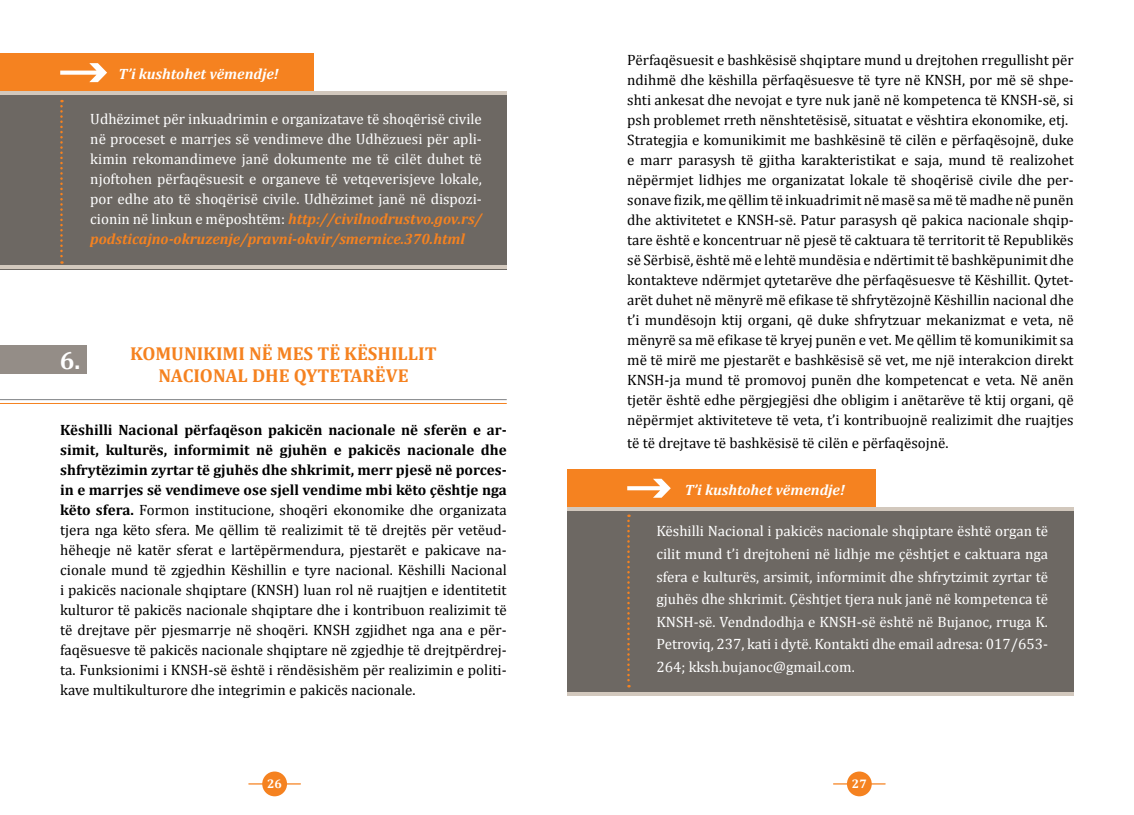
<style>
.page{position:relative;width:1134px;height:815px;background:#fff}
.page>*{position:absolute;margin:0;border:0;box-sizing:border-box;transform-origin:0 0}
.t1{font:700 25px "Cambria";color:#fff}
.t2{font:700 18.75px/21.5px "Cambria";color:#f58220;text-align:center}
.t3{font:15px/20px "Cambria";color:#000;text-align:justify}
.t4{font:15px/20px "Cambria";color:#fff;text-align:justify}
.t5{font:italic 700 15px "Cambria";color:#fff}
.t6{font:700 12.5px "Cambria";color:#fff}
.s1{font-weight:700;font-style:italic;color:#f58220}
.s2{font-weight:700}
</style>
<div class="page">
<hr style="left:249px;top:783px;width:51px;height:2px;background:#f58220">
<div style="left:262px;top:771px;width:25px;height:25px;background:#f58220;border-radius:50%"></div>
<hr style="left:833px;top:783px;width:52px;height:2px;background:#f58220">
<div style="left:847px;top:771px;width:25px;height:25px;background:#f58220;border-radius:50%"></div>
<div style="left:0;top:92px;width:507px;height:178px;background:#6d6863"></div>
<div style="left:0;top:53px;width:313px;height:39px;background:#f58220"></div>
<hr style="left:0;top:91px;width:507px;height:4px;background:#d2c8bd">
<hr style="left:0;top:265px;width:507px;height:4px;background:#d2c8bd">
<svg style="left:60px;top:63px;width:47px;height:19px"></svg>
<svg style="left:60px;top:100px;width:3px;height:164px"></svg>
<div style="left:0;top:346px;width:87px;height:28px;background:#948d87"></div>
<hr style="left:0;top:399px;width:507px;height:1px;background:#808285">
<hr style="left:0;top:403px;width:507px;height:1px;background:#f58220">
<div style="left:567px;top:508px;width:506px;height:186px;background:#6d6863"></div>
<div style="left:567px;top:469px;width:309px;height:39px;background:#f58220"></div>
<hr style="left:567px;top:507px;width:506px;height:4px;background:#d2c8bd">
<hr style="left:567px;top:692px;width:506px;height:4px;background:#d2c8bd">
<svg style="left:627px;top:479px;width:44px;height:19px"></svg>
<svg style="left:627px;top:515px;width:3px;height:172px"></svg>
<p class="t5" style="left:119px;top:63px;width:162px">T’i kushtohet vëmendje!</p>
<p class="t4" style="left:90px;top:109px;width:393px">Udhëzimet për inkuadrimin e organizatave të shoqërisë civile në proceset e marrjes së vendimeve dhe Udhëzuesi për apli&shy;kimin rekomandimeve janë dokumente me të cilët duhet të njoftohen përfaqësuesit e organeve të vetqeverisjeve lokale, por edhe ato të shoqërisë civile. Udhëzimet janë në dispozi&shy;cionin në linkun e mëposhtëm: <span class="s1">http://civilnodrustvo.gov.rs/ podsticajno-okruzenje/pravni-okvir/smernice.370.html</span></p>
<p class="t2" style="left:130px;top:343px;width:308px">KOMUNIKIMI NË MES TË KËSHILLIT<br>NACIONAL DHE QYTETARËVE</p>
<p class="t3" style="left:60px;top:420px;width:448px"><span class="s2">Këshilli Nacional përfaqëson pakicën nacionale në sferën e ar&shy;simit, kulturës, informimit në gjuhën e pakicës nacionale dhe shfrytëzimin zyrtar të gjuhës dhe shkrimit, merr pjesë në porces&shy;in e marrjes së vendimeve ose sjell vendime mbi këto çështje nga këto sfera.</span> Formon institucione, shoqëri ekonomike dhe organizata tjera nga këto sfera. Me qëllim të realizimit të të drejtës për vetëud&shy;hëheqje në katër sferat e lartëpërmendura, pjestarët e pakicave na&shy;cionale mund të zgjedhin Këshillin e tyre nacional. Këshilli Nacional i pakicës nacionale shqiptare (KNSH) luan rol në ruajtjen e identitetit kulturor të pakicës nacionale shqiptare dhe i kontribuon realizimit të të drejtave për pjesmarrje në shoqëri. KNSH zgjidhet nga ana e për&shy;faqësuesve të pakicës nacionale shqiptare në zgjedhje të drejtpërdrej&shy;ta. Funksionimi i KNSH-së është i rëndësishëm për realizimin e politi&shy;kave multikulturore dhe integrimin e pakicës nacionale.</p>
<h1 class="t1" style="left:60px;top:343px;width:22px">6.</h1>
<p class="t3" style="left:627px;top:50px;width:448px;text-align:left">Përfaqësuesit e bashkësisë shqiptare mund u drejtohen rregullisht për ndihmë dhe këshilla përfaqësuesve të tyre në KNSH, por më së shpe&shy;shti ankesat dhe nevojat e tyre nuk janë në kompetenca të KNSH-së, si psh problemet rreth nënshtetësisë, situatat e vështira ekonomike, etj.<br>Strategjia e komunikimit me bashkësinë të cilën e përfaqësojnë, duke e marr parasysh të gjitha karakteristikat e saja, mund të realizohet nëpërmjet lidhjes me organizatat lokale të shoqërisë civile dhe per&shy;sonave fizik, me qëllim të inkuadrimit në masë sa më të madhe në punën dhe aktivitetet e KNSH-së. Patur parasysh që pakica nacionale shqip&shy;tare është e koncentruar në pjesë të caktuara të territorit të Republikës së Sërbisë, është më e lehtë mundësia e ndërtimit të bashkëpunimit dhe kontakteve ndërmjet qytetarëve dhe përfaqësuesve të Këshillit. Qytet&shy;arët duhet në mënyrë më efikase të shfrytëzojnë Këshillin nacional dhe t’i mundësojn ktij organi, që duke shfrytzuar mekanizmat e veta, në mënyrë sa më efikase të kryej punën e vet. Me qëllim të komunikimit sa më të mirë me pjestarët e bashkësisë së vet, me një interakcion direkt KNSH-ja mund të promovoj punën dhe kompetencat e veta. Në anën tjetër është edhe përgjegjësi dhe obligim i anëtarëve të ktij organi, që nëpërmjet aktiviteteve të veta, t’i kontribuojnë realizimit dhe ruajtjes</p>
<p class="t3" style="left:627px;top:432px;width:323px">të të drejtave të bashkësisë të cilën e përfaqësojnë.</p>
<p class="t5" style="left:685px;top:479px;width:162px">T’i kushtohet vëmendje!</p>
<p class="t4" style="left:656px;top:520px;width:393px;line-height:22.5px">Këshilli Nacional i pakicës nacionale shqiptare është organ të cilit mund t’i drejtoheni në lidhje me çështjet e caktuara nga sfera e kulturës, arsimit, informimit dhe shfrytzimit zyrtar të gjuhës dhe shkrimit. Çështjet tjera nuk janë në kompetenca të KNSH-së. Vendndodhja e KNSH-së është në Bujanoc, rruga K.<br>Petroviq, 237, kati i dytë. Kontakti dhe email adresa: 017/653- 264; kksh.bujanoc@gmail.com.</p>
<p class="t6" style="left:267px;top:774px;width:16px">26</p>
<p class="t6" style="left:852px;top:774px;width:16px">27</p>
</div>
